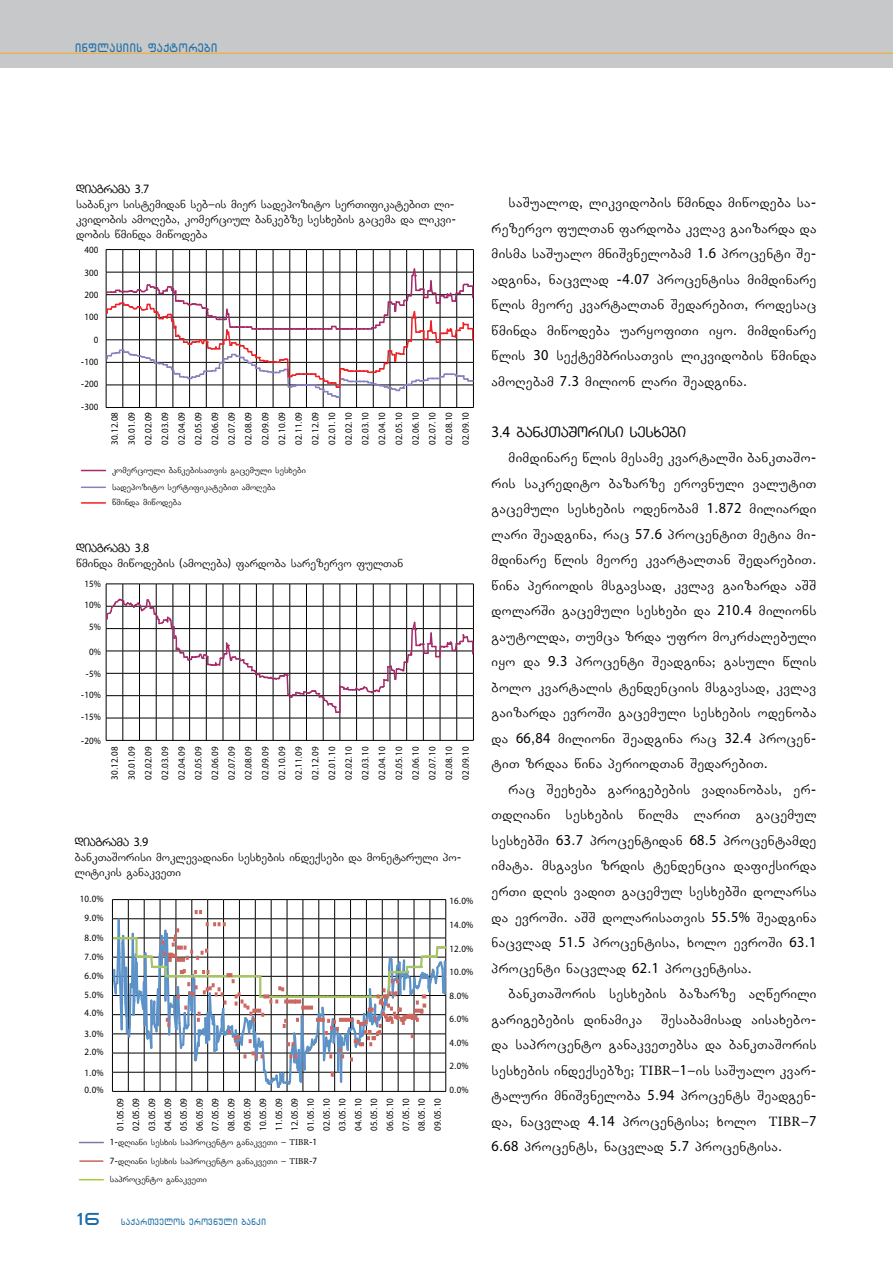
<style>
.page{position:relative;width:893px;height:1263px;background:#fff}
.page>*{position:absolute;margin:0;border:0;box-sizing:border-box;transform-origin:0 0}
.t1{font:15px "A Kolkhety M";letter-spacing:.02em;color:#000}
.t2{font:14.25px/25.5px "A Kolkhety N";letter-spacing:.02em;color:#000;text-align:justify}
.t3{font:12px/15px "A Kolkhety N";color:#000}
.t4{font:12px "A Kolkhety M";color:#000}
.t5{font:12px "Sanet";color:#1e6ea6}
.t6{font:9px/15.9px "A Kolkhety N";color:#000;text-align:justify}
.t7{font:9px "Sanet";color:#1e6ea6}
.s1{font-family:"Minion Pro"}
.s2{font-family:"Gotthard";font-size:18px}
</style>
<div class="page">
<div style="left:0;top:0;width:893px;height:68px;background:#c7c8ca"></div>
<hr style="left:0;top:53px;width:893px;height:1px;background:#faa61a">
<hr style="left:106px;top:407px;width:368px;height:1px;background:#000">
<svg style="left:81px;top:487px;width:24px;height:1px"></svg>
<hr style="left:81px;top:502px;width:24px;height:2px;background:#ed2127">
<svg style="left:81px;top:470px;width:24px;height:1px"></svg>
<svg style="left:106px;top:249px;width:368px;height:158px"></svg>
<hr style="left:106px;top:740px;width:368px;height:1px;background:#000">
<svg style="left:105px;top:584px;width:369px;height:156px"></svg>
<hr style="left:112px;top:1091px;width:334px;height:1px;background:#000">
<svg style="left:79px;top:1142px;width:24px;height:1px"></svg>
<hr style="left:79px;top:1160px;width:24px;height:2px;background:#cc625a">
<svg style="left:79px;top:1179px;width:24px;height:1px"></svg>
<svg style="left:112px;top:899px;width:335px;height:192px"></svg>
<p class="t5" style="left:75px;top:40px;width:144px">INFLACIIS FAQTOREBI</p>
<p class="t4" style="left:76px;top:182px;width:75px">DIAGRAMA 3.7</p>
<p class="t3" style="left:76px;top:196px;width:382px">SABANKO SISTEMIDAN SEB_IS MIER SADEPOZITO SERTIFIKATEBIT LI-<br>KVIDOBIS AMOREBA, KOMERCIUL BANKEBZE SESXEBIS GACEMA DA LIKVI-<br>DOBIS WMINDA MIWODEBA</p>
<p class="t6" style="left:85px;top:242px;width:15px">400</p>
<p class="t6" style="left:85px;top:265px;width:15px">300</p>
<p class="t6" style="left:85px;top:287px;width:15px">200</p>
<p class="t6" style="left:85px;top:309px;width:15px">100</p>
<p class="t6" style="left:94px;top:332px;width:6px">0</p>
<p class="t6" style="left:81px;top:354px;width:19px">-100</p>
<p class="t6" style="left:81px;top:376px;width:19px">-200</p>
<p class="t6" style="left:81px;top:399px;width:19px">-300</p>
<p class="t6" style="left:107px;top:445px;width:34px;rotate:-90deg">30.12.08</p>
<p class="t6" style="left:124px;top:445px;width:34px;rotate:-90deg">30.01.09</p>
<p class="t6" style="left:140px;top:445px;width:34px;rotate:-90deg">02.02.09</p>
<p class="t6" style="left:157px;top:445px;width:34px;rotate:-90deg">02.03.09</p>
<p class="t6" style="left:174px;top:445px;width:34px;rotate:-90deg">02.04.09</p>
<p class="t6" style="left:190px;top:445px;width:34px;rotate:-90deg">02.05.09</p>
<p class="t6" style="left:207px;top:445px;width:34px;rotate:-90deg">02.06.09</p>
<p class="t6" style="left:224px;top:445px;width:34px;rotate:-90deg">02.07.09</p>
<p class="t6" style="left:241px;top:445px;width:34px;rotate:-90deg">02.08.09</p>
<p class="t6" style="left:257px;top:445px;width:34px;rotate:-90deg">02.09.09</p>
<p class="t6" style="left:274px;top:445px;width:34px;rotate:-90deg">02.10.09</p>
<p class="t6" style="left:291px;top:445px;width:34px;rotate:-90deg">02.11.09</p>
<p class="t6" style="left:307px;top:445px;width:34px;rotate:-90deg">02.12.09</p>
<p class="t6" style="left:324px;top:445px;width:34px;rotate:-90deg">02.01.10</p>
<p class="t6" style="left:341px;top:445px;width:34px;rotate:-90deg">02.02.10</p>
<p class="t6" style="left:358px;top:445px;width:34px;rotate:-90deg">02.03.10</p>
<p class="t6" style="left:374px;top:445px;width:34px;rotate:-90deg">02.04.10</p>
<p class="t6" style="left:391px;top:445px;width:34px;rotate:-90deg">02.05.10</p>
<p class="t6" style="left:408px;top:445px;width:34px;rotate:-90deg">02.06.10</p>
<p class="t6" style="left:424px;top:445px;width:34px;rotate:-90deg">02.07.10</p>
<p class="t6" style="left:441px;top:445px;width:34px;rotate:-90deg">02.08.10</p>
<p class="t6" style="left:458px;top:445px;width:34px;rotate:-90deg">02.09.10</p>
<p class="t6" style="left:112px;top:462px;width:195px">KOMERCIULI BANKEBISATVIS GACEMULI SESXEBI</p>
<p class="t6" style="left:112px;top:479px;width:165px">SADEPOZITO SERTIFIKATEBIT AMOREBA<br>WMINDA MIWODEBA</p>
<p class="t4" style="left:76px;top:540px;width:75px">DIAGRAMA 3.8</p>
<p class="t3" style="left:76px;top:555px;width:329px">WMINDA MIWODEBIS (AMOREBA) FARDOBA SAREZERVO FULTAN</p>
<p class="t6" style="left:85px;top:576px;width:18px">15%</p>
<p class="t6" style="left:85px;top:596px;width:18px">10%</p>
<p class="t6" style="left:89px;top:619px;width:13px">5%</p>
<p class="t6" style="left:89px;top:644px;width:13px">0%</p>
<p class="t6" style="left:86px;top:665px;width:17px">-5%</p>
<p class="t6" style="left:81px;top:687px;width:21px">-10%</p>
<p class="t6" style="left:81px;top:709px;width:21px">-15%</p>
<p class="t6" style="left:81px;top:733px;width:21px">-20%</p>
<p class="t6" style="left:107px;top:779px;width:34px;rotate:-90deg">30.12.08</p>
<p class="t6" style="left:124px;top:779px;width:34px;rotate:-90deg">30.01.09</p>
<p class="t6" style="left:140px;top:779px;width:34px;rotate:-90deg">02.02.09</p>
<p class="t6" style="left:157px;top:779px;width:34px;rotate:-90deg">02.03.09</p>
<p class="t6" style="left:174px;top:779px;width:34px;rotate:-90deg">02.04.09</p>
<p class="t6" style="left:190px;top:779px;width:34px;rotate:-90deg">02.05.09</p>
<p class="t6" style="left:207px;top:779px;width:34px;rotate:-90deg">02.06.09</p>
<p class="t6" style="left:224px;top:779px;width:34px;rotate:-90deg">02.07.09</p>
<p class="t6" style="left:241px;top:779px;width:34px;rotate:-90deg">02.08.09</p>
<p class="t6" style="left:257px;top:779px;width:34px;rotate:-90deg">02.09.09</p>
<p class="t6" style="left:274px;top:779px;width:34px;rotate:-90deg">02.10.09</p>
<p class="t6" style="left:291px;top:779px;width:34px;rotate:-90deg">02.11.09</p>
<p class="t6" style="left:307px;top:779px;width:34px;rotate:-90deg">02.12.09</p>
<p class="t6" style="left:324px;top:779px;width:34px;rotate:-90deg">02.01.10</p>
<p class="t6" style="left:341px;top:779px;width:34px;rotate:-90deg">02.02.10</p>
<p class="t6" style="left:358px;top:779px;width:34px;rotate:-90deg">02.03.10</p>
<p class="t6" style="left:374px;top:779px;width:34px;rotate:-90deg">02.04.10</p>
<p class="t6" style="left:391px;top:779px;width:34px;rotate:-90deg">02.05.10</p>
<p class="t6" style="left:408px;top:779px;width:34px;rotate:-90deg">02.06.10</p>
<p class="t6" style="left:424px;top:779px;width:34px;rotate:-90deg">02.07.10</p>
<p class="t6" style="left:441px;top:779px;width:34px;rotate:-90deg">02.08.10</p>
<p class="t6" style="left:458px;top:779px;width:34px;rotate:-90deg">02.09.10</p>
<p class="t4" style="left:75px;top:835px;width:75px">DIAGRAMA 3.9</p>
<p class="t3" style="left:75px;top:850px;width:388px">BANKTASORISI MOKLEVADIANI SESXEBIS INDEQSEBI DA MONETARULI PO-<br>LITIKIS GANAKVETI</p>
<p class="t6" style="left:80px;top:891px;width:25px">10.0%</p>
<p class="t6" style="left:85px;top:910px;width:20px">9.0%</p>
<p class="t6" style="left:85px;top:930px;width:20px">8.0%</p>
<p class="t6" style="left:85px;top:949px;width:20px">7.0%</p>
<p class="t6" style="left:85px;top:968px;width:20px">6.0%</p>
<p class="t6" style="left:85px;top:987px;width:20px">5.0%</p>
<p class="t6" style="left:85px;top:1005px;width:20px">4.0%</p>
<p class="t6" style="left:85px;top:1025px;width:20px">3.0%</p>
<p class="t6" style="left:85px;top:1044px;width:20px">2.0%</p>
<p class="t6" style="left:85px;top:1065px;width:20px">1.0%</p>
<p class="t6" style="left:450px;top:893px;width:25px">16.0%</p>
<p class="t6" style="left:450px;top:917px;width:25px">14.0%</p>
<p class="t6" style="left:450px;top:940px;width:25px">12.0%</p>
<p class="t6" style="left:450px;top:964px;width:25px">10.0%</p>
<p class="t6" style="left:450px;top:987px;width:20px">8.0%</p>
<p class="t6" style="left:450px;top:1011px;width:20px">6.0%</p>
<p class="t6" style="left:450px;top:1035px;width:20px">4.0%</p>
<p class="t6" style="left:450px;top:1058px;width:20px">2.0%</p>
<p class="t6" style="left:85px;top:1082px;width:20px">0.0%</p>
<p class="t6" style="left:450px;top:1082px;width:20px">0.0%</p>
<p class="t6" style="left:112px;top:1131px;width:34px;rotate:-90deg">01.05.09<br>02.05.09<br>03.05.09<br>04.05.09<br>05.05.09<br>06.05.09<br>07.05.09<br>08.05.09<br>09.05.09<br>10.05.09<br>11.05.09<br>12.05.09<br>01.05.10<br>02.05.10<br>03.05.10<br>04.05.10<br>05.05.10<br>06.05.10<br>07.05.10<br>08.05.10<br>09.05.10</p>
<p class="t6" style="left:110px;top:1133px;width:209px;line-height:18.5px">1-DRIANI SESXIS SAPROCENTO GANAKVETI _ <span class="s1">TIBR</span>-1<br>7-DRIANI SESXIS SAPROCENTO GANAKVETI _ <span class="s1">TIBR</span>-7<br>SAPROCENTO GANAKVETI</p>
<p class="t7" style="left:75px;top:1217px;width:193px"><span class="s2">16</span> SAQARTVELOS EROVNULI BANKI</p>
<p class="t2" style="left:492px;top:189px;width:326px;text-indent:17px">SASUALOD, LIKVIDOBIS WMINDA MIWODEBA SA-REZERVO FULTAN FARDOBA KVLAV GAIZARDA DA MISMA SASUALO MNISVNELOBAM 1.6 PROCENTI SE-ADGINA, NACVLAD -4.07 PROCENTISA MIMDINARE WLIS MEORE KVARTALTAN SEDAREBIT, RODESAC WMINDA MIWODEBA UARYOFITI IYO. MIMDINARE WLIS 30 SEQTEMBRISATVIS LIKVIDOBIS WMINDA AMOREBAM 7.3 MILION LARI SEADGINA.</p>
<p class="t1" style="left:492px;top:423px;width:196px">3.4 BANKTASORISI SESXEBI</p>
<p class="t2" style="left:492px;top:445px;width:326px;text-indent:17px">MIMDINARE WLIS MESAME KVARTALSI BANKTASO-RIS SAKREDITO BAZARZE EROVNULI VALUTIT GACEMULI SESXEBIS ODENOBAM 1.872 MILIARDI LARI SEADGINA, RAC 57.6 PROCENTIT METIA MI-MDINARE WLIS MEORE KVARTALTAN SEDAREBIT.<br>WINA PERIODIS MSGAVSAD, KVLAV GAIZARDA ASS DOLARSI GACEMULI SESXEBI DA 210.4 MILIONS GAUTOLDA, TUMCA ZRDA UFRO MOKRZALEBULI IYO DA 9.3 PROCENTI SEADGINA; GASULI WLIS BOLO KVARTALIS TENDENCIIS MSGAVSAD, KVLAV GAIZARDA EVROSI GACEMULI SESXEBIS ODENOBA DA 66,84 MILIONI SEADGINA RAC 32.4 PROCEN-TIT ZRDAA WINA PERIODTAN SEDAREBIT.</p>
<p class="t2" style="left:492px;top:776px;width:326px;text-indent:17px">RAC SEEXEBA GARIGEBEBIS VADIANOBAS, ER-TDRIANI SESXEBIS WILMA LARIT GACEMUL SESXEBSI 63.7 PROCENTIDAN 68.5 PROCENTAMDE IMATA. MSGAVSI ZRDIS TENDENCIA DAFIQSIRDA ERTI DRIS VADIT GACEMUL SESXEBSI DOLARSA DA EVROSI. ASS DOLARISATVIS 55.5% SEADGINA NACVLAD 51.5 PROCENTISA, XOLO EVROSI 63.1<br>PROCENTI NACVLAD 62.1 PROCENTISA.</p>
<p class="t2" style="left:492px;top:980px;width:326px;text-indent:17px">BANKTASORIS SESXEBIS BAZARZE ARWERILI<br>GARIGEBEBIS DINAMIKA</p>
<p class="t2" style="left:492px;top:1006px;width:326px;text-indent:169px">SESABAMISAD AISAXEBO-DA SAPROCENTO GANAKVETEBSA DA BANKTASORIS SESXEBIS INDEQSEBZE; <span class="s1">TIBR</span>_1_IS SASUALO KVAR-TALURI MNISVNELOBA 5.94 PROCENTS SEADGEN-DA, NACVLAD 4.14 PROCENTISA; XOLO <span class="s1">TIBR</span>_7<br>6.68 PROCENTS, NACVLAD 5.7 PROCENTISA.</p>
</div>
